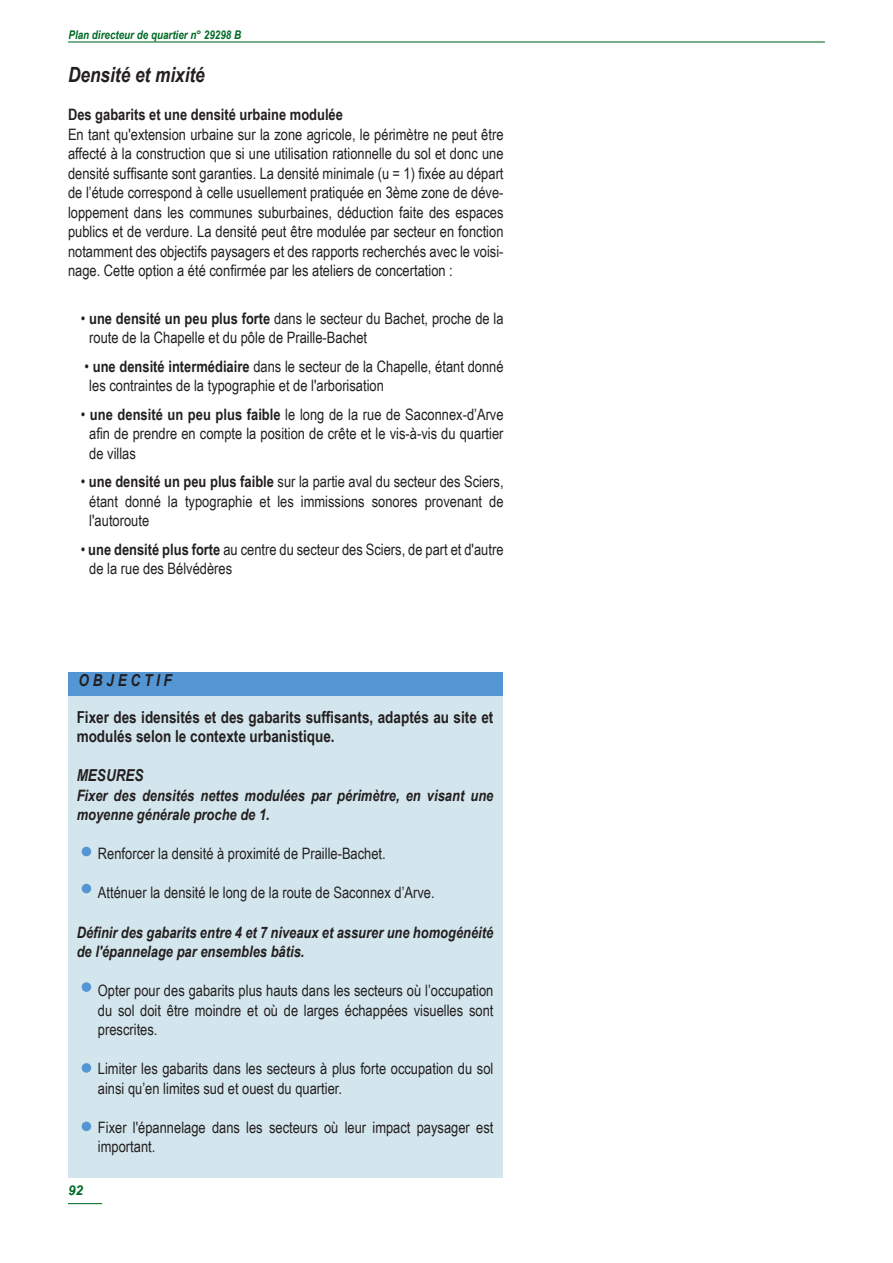
<style>
.page{position:relative;width:893px;height:1263px;background:#fff}
.page>*{position:absolute;margin:0;border:0;box-sizing:border-box;transform-origin:0 0}
.t1{font:italic 700 21px "Arial Narrow";color:#231f20}
.t2{font:700 16.5px/19.5px "Arial Narrow";color:#231f20}
.t3{font:italic 700 16.5px "Arial Narrow";color:#231f20}
.Texte_07{font:15.75px/19.5px "Arial Narrow";color:#231f20;text-align:justify}
.Texte_07_retrait_puce{font:15.75px/19.5px "Arial Narrow";color:#231f20}
.t4{font:italic 700 15.75px/19.5px "Arial Narrow";color:#231f20}
.t5{font:700 15.75px "Arial Narrow";color:#231f20}
.t6{font:italic 700 13.5px "Arial";color:#006a26}
.t7{font:italic 700 12px "Arial Narrow";color:#006a26}
.s1{font-weight:700}
</style>
<div class="page">
<hr style="left:68px;top:1203px;width:34px;height:1px;background:#006a26">
<hr style="left:68px;top:41px;width:757px;height:2px;background:#006a26">
<div style="left:68px;top:673px;width:435px;height:505px;background:#d4e6ed"></div>
<div style="left:82px;top:884px;width:9px;height:9px;background:#5496d3;border-radius:50%"></div>
<div style="left:82px;top:847px;width:9px;height:9px;background:#5496d3;border-radius:50%"></div>
<div style="left:82px;top:982px;width:9px;height:10px;background:#5496d3;border-radius:50%"></div>
<div style="left:82px;top:1063px;width:9px;height:10px;background:#5496d3;border-radius:50%"></div>
<div style="left:82px;top:1121px;width:9px;height:10px;background:#5496d3;border-radius:50%"></div>
<div style="left:68px;top:672px;width:435px;height:24px;background:#5496d3"></div>
<p class="t7" style="left:68px;top:25px;width:174px">Plan directeur de quartier n° 29298 B</p>
<p class="t1" style="left:68px;top:58px;width:138px">Densité et mixité</p>
<p class="t5" style="left:68px;top:103px;width:276px">Des gabarits et une densité urbaine modulée</p>
<p class="Texte_07" style="left:68px;top:124px;width:437px">En tant qu'extension urbaine sur la zone agricole, le périmètre ne peut être affecté à la construction que si une utilisation rationnelle du sol et donc une densité suffisante sont garanties. La densité minimale (u = 1) fixée au départ de l’étude correspond à celle usuellement pratiquée en 3ème zone de déve&shy;loppement dans les communes suburbaines, déduction faite des espaces publics et de verdure. La densité peut être modulée par secteur en fonction notamment des objectifs paysagers et des rapports recherchés avec le voisi&shy;nage. Cette option a été confirmée par les ateliers de concertation :</p>
<p class="Texte_07_retrait_puce" style="left:89px;top:308px;width:416px;text-indent:-9px">• <span class="s1">une densité un peu plus forte</span> dans le secteur du Bachet, proche de la route de la Chapelle et du pôle de Praille-Bachet</p>
<p class="Texte_07_retrait_puce" style="left:89px;top:356px;width:416px;text-indent:-5px">• <span class="s1">une densité intermédiaire</span> dans le secteur de la Chapelle, étant donné les contraintes de la typographie et de l'arborisation</p>
<p class="Texte_07_retrait_puce" style="left:89px;top:404px;width:416px;text-align:justify;text-indent:-9px">• <span class="s1">une densité un peu plus faible</span> le long de la rue de Saconnex-d’Arve afin de prendre en compte la position de crête et le vis-à-vis du quartier de villas</p>
<p class="Texte_07_retrait_puce" style="left:89px;top:471px;width:416px;text-align:justify;text-indent:-9px">• <span class="s1">une densité un peu plus faible</span> sur la partie aval du secteur des Sciers, étant donné la typographie et les immissions sonores provenant de l'autoroute</p>
<p class="Texte_07_retrait_puce" style="left:89px;top:539px;width:416px;text-indent:-9px">• <span class="s1">une densité plus forte</span> au centre du secteur des Sciers, de part et d'autre de la rue des Bélvédères</p>
<p class="t3" style="left:79px;top:667px;width:95px">O B J E C T I F</p>
<p class="t2" style="left:77px;top:707px;width:418px">Fixer des idensités et des gabarits suffisants, adaptés au site et modulés selon le contexte urbanistique.</p>
<p class="t3" style="left:77px;top:763px;width:68px">MESURES</p>
<p class="t4" style="left:77px;top:785px;width:418px">Fixer des densités nettes modulées par périmètre, en visant une moyenne générale proche de 1.</p>
<p class="Texte_07" style="left:98px;top:843px;width:289px">Renforcer la densité à proximité de Praille-Bachet.</p>
<p class="Texte_07" style="left:98px;top:882px;width:338px">Atténuer la densité le long de la route de Saconnex d’Arve.</p>
<p class="t4" style="left:77px;top:921px;width:418px">Définir des gabarits entre 4 et 7 niveaux et assurer une homogénéité de l'épannelage par ensembles bâtis.</p>
<p class="Texte_07" style="left:98px;top:980px;width:397px">Opter pour des gabarits plus hauts dans les secteurs où l’occupation du sol doit être moindre et où de larges échappées visuelles sont prescrites.</p>
<p class="Texte_07" style="left:98px;top:1058px;width:397px">Limiter les gabarits dans les secteurs à plus forte occupation du sol ainsi qu’en limites sud et ouest du quartier.</p>
<p class="Texte_07" style="left:98px;top:1116px;width:397px">Fixer l'épannelage dans les secteurs où leur impact paysager est important.</p>
<p class="t6" style="left:68px;top:1181px;width:17px">92</p>
</div>
